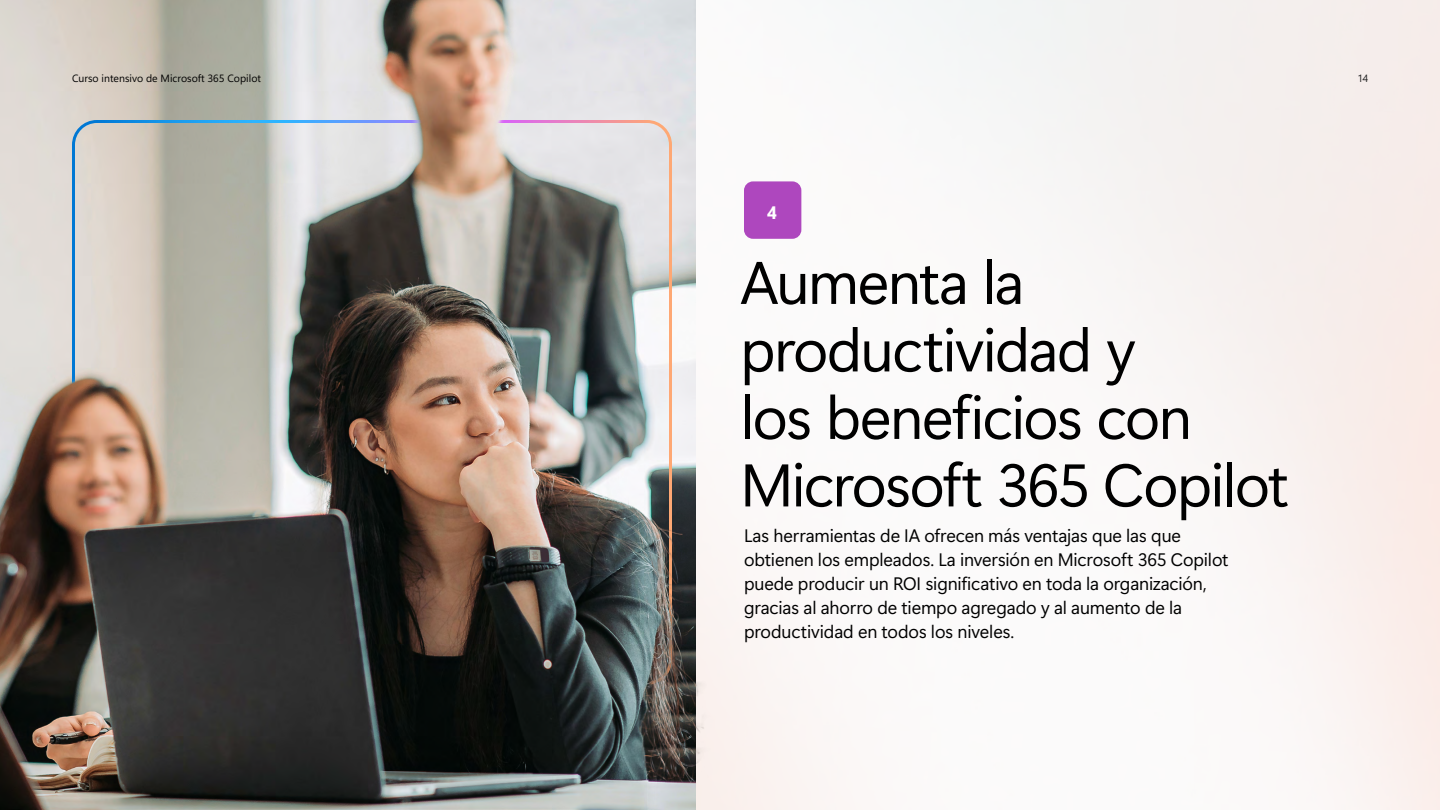
<style>
.page{position:relative;width:1440px;height:810px;background:#fff}
.page>*{position:absolute;margin:0;border:0;box-sizing:border-box;transform-origin:0 0}
.H2{font:60px/67.5px "Segoe Sans 240000";letter-spacing:-.03em;color:#000}
.P_Medium{font:18px/24px "Segoe Sans 240000";letter-spacing:-.005em;color:#000}
.H4{font:18px "Segoe Sans a 8000 2 bc 0000";color:#fff}
.Page_Header{font:10.5px "Segoe Sans a 8000";color:#000}
.Page{font:10.5px "Segoe Sans a 8000";color:#212121}
</style>
<div class="page">
<img style="left:0;top:0;width:744px;height:810px">
<div style="left:744px;top:181px;width:57px;height:58px;background:#ae47be;border-radius:9px"></div>
<p class="Page_Header" style="left:72px;top:71px;width:191px">Curso intensivo de Microsoft 365 Copilot</p>
<p class="Page" style="left:1359px;top:71px;width:11px">14</p>
<p class="H4" style="left:767px;top:199px;width:12px">4</p>
<p class="H2" style="left:740px;top:248px;width:550px">Aumenta la productividad y<br>los beneficios con<br>Microsoft 365 Copilot</p>
<p class="P_Medium" style="left:744px;top:523px;width:486px">Las herramientas de IA ofrecen más ventajas que las que obtienen los empleados. La inversión en Microsoft 365 Copilot puede producir un ROI significativo en toda la organización, gracias al ahorro de tiempo agregado y al aumento de la productividad en todos los niveles.</p>
</div>
